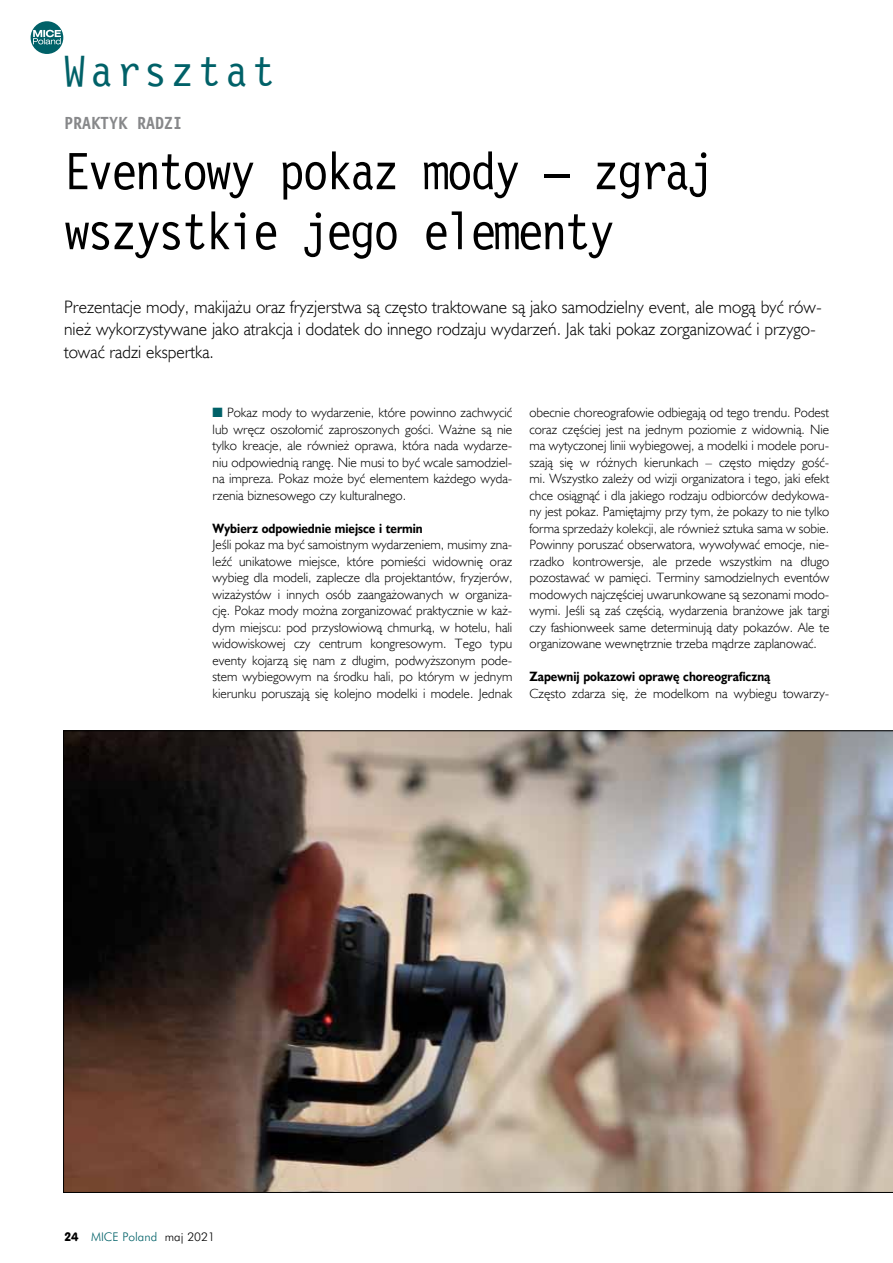
<style>
.page{position:relative;width:893px;height:1263px;background:#fff}
.page>*{position:absolute;margin:0;border:0;box-sizing:border-box;transform-origin:0 0}
.t1{font:54px/60px "Lettr Goth 12 EU";letter-spacing:-.04em;color:#000;scale:.95 1}
.t2{font:45px "Lettr Goth 12 EU";letter-spacing:.1em;color:#006168}
.t3{font:18px/22.5px "Humanst 521 Lt EU";color:#000}
.t4{font:700 18px "Lettr Goth 12 EU";color:#87888a}
.t5{font:13.5px/16.5px "Humanst 521 Lt EU";color:#000;text-align:justify}
.t6{font:700 13.5px "Humanst 521 EU";color:#000;scale:.9 1}
.t7{font:300 12px "Futura PL";color:#006168}
.s1{color:#006168}
.s2{font-family:"VAG Rounded EU";font-weight:400;color:#000}
.s3{color:#000}
</style>
<div class="page">
<div style="left:31px;top:21px;width:32px;height:33px;background:#006168;border-radius:50%"></div>
<svg style="left:33px;top:30px;width:28px;height:14px"></svg>
<img style="left:63px;top:730px;width:830px;height:463px">
<h2 class="t2" style="left:63px;top:45px;width:213px">Warsztat</h2>
<h3 class="t4" style="left:64px;top:113px;width:119px">PRAKTYK RADZI</h3>
<h1 class="t1" style="left:64px;top:143px;width:685px">Eventowy pokaz mody – zgraj wszystkie jego elementy</h1>
<p class="t3" style="left:64px;top:295px;width:759px">Prezentacje mody, makijażu oraz fryzjerstwa są często traktowane są jako samodzielny event, ale mogą być rów&shy;nież wykorzystywane jako atrakcja i dodatek do innego rodzaju wydarzeń. Jak taki pokaz zorganizować i przygo&shy;tować radzi ekspertka.</p>
<p class="t5" style="left:213px;top:404px;width:301px"><span class="s1">■</span> Pokaz mody to wydarzenie, które powinno zachwycić lub wręcz oszołomić zaproszonych gości. Ważne są nie tylko kreacje, ale również oprawa, która nada wydarze&shy;niu odpowiednią rangę. Nie musi to być wcale samodziel&shy;na impreza. Pokaz może być elementem każdego wyda&shy;rzenia biznesowego czy kulturalnego.</p>
<p class="t6" style="left:213px;top:519px;width:235px">Wybierz odpowiednie miejsce i termin</p>
<p class="t5" style="left:213px;top:536px;width:301px">Jeśli pokaz ma być samoistnym wydarzeniem, musimy zna&shy;leźć unikatowe miejsce, które pomieści widownię oraz wybieg dla modeli, zaplecze dla projektantów, fryzjerów, wizażystów i innych osób zaangażowanych w organiza&shy;cję. Pokaz mody można zorganizować praktycznie w każ&shy;dym miejscu: pod przysłowiową chmurką, w hotelu, hali widowiskowej czy centrum kongresowym. Tego typu eventy kojarzą się nam z długim, podwyższonym pode&shy;stem wybiegowym na środku hali, po którym w jednym kierunku poruszają się kolejno modelki i modele. Jednak</p>
<p class="t5" style="left:529px;top:404px;width:302px">obecnie choreografowie odbiegają od tego trendu. Podest coraz częściej jest na jednym poziomie z widownią. Nie ma wytyczonej linii wybiegowej, a modelki i modele poru&shy;szają się w różnych kierunkach – często między gość&shy;mi. Wszystko zależy od wizji organizatora i tego, jaki efekt chce osiągnąć i dla jakiego rodzaju odbiorców dedykowa&shy;ny jest pokaz. Pamiętajmy przy tym, że pokazy to nie tylko forma sprzedaży kolekcji, ale również sztuka sama w sobie.<br>Powinny poruszać obserwatora, wywoływać emocje, nie&shy;rzadko kontrowersje, ale przede wszystkim na długo pozostawać w pamięci. Terminy samodzielnych eventów modowych najczęściej uwarunkowane są sezonami modo&shy;wymi. Jeśli są zaś częścią, wydarzenia branżowe jak targi czy fashionweek same determinują daty pokazów. Ale te organizowane wewnętrznie trzeba mądrze zaplanować.</p>
<p class="t6" style="left:529px;top:668px;width:269px">Zapewnij pokazowi oprawę choreograficzną</p>
<p class="t5" style="left:529px;top:684px;width:301px">Często zdarza się, że modelkom na wybiegu towarzy-</p>
<p class="t7" style="left:65px;top:1229px;width:152px"><span class="s2">24</span> MICE Poland <span class="s3">maj 2021</span></p>
</div>
